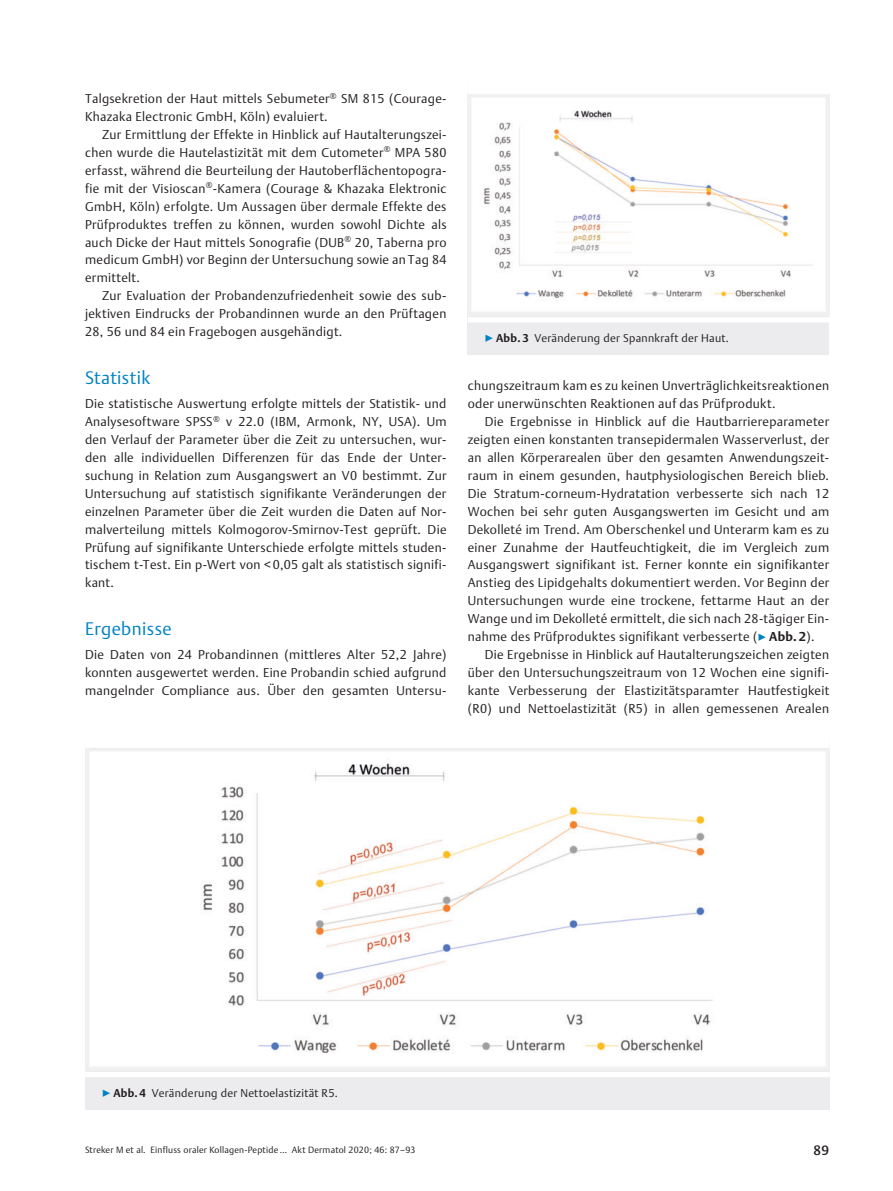
<style>
.page{position:relative;width:893px;height:1191px;background:#fff}
.page>*{position:absolute;margin:0;border:0;box-sizing:border-box;transform-origin:0 0}
.t1{font:18px "Adv TT1875 e 499";letter-spacing:.03em;color:#0082c3}
.t2{font:13.5px "Adv TT114 f 0202";color:#231f20}
.t3{font:12.75px/18px "Adv TT1875 e 499";letter-spacing:.03em;color:#231f20;text-align:justify}
.t4{font:11.25px "Adv TT1875 e 499";letter-spacing:.03em;color:#231f20}
.t5{font:9px "Adv TT1875 e 499";letter-spacing:.03em;color:#231f20}
.s1{font-size:12.75px;color:#0082c3}
.s2{font-family:"Adv TT1415 f 0 b 8.B"}
.s3{color:#0082c3}
.s4{font-style:inherit}
</style>
<div class="page">
<div style="left:468px;top:85px;width:361px;height:270px;background:#ececee"></div>
<img style="left:471px;top:97px;width:355px;height:215px">
<div style="left:468px;top:85px;width:361px;height:9px;background:#fff"></div>
<hr style="left:468px;top:318px;width:361px;height:4px;background:#fff">
<div style="left:85px;top:738px;width:744px;height:371px;background:#ececee"></div>
<div style="left:89px;top:751px;width:737px;height:316px;background:#fff"></div>
<div style="left:85px;top:738px;width:744px;height:9px;background:#fff"></div>
<hr style="left:85px;top:747px;width:744px;height:1px;background:#fff">
<hr style="left:85px;top:1072px;width:744px;height:4px;background:#fff">
<p class="t3" style="left:85px;top:90px;width:363px">Talgsekretion der Haut mittels Sebumeter<sup>®</sup> SM 815 (Courage-<br>Khazaka Electronic GmbH, Köln) evaluiert.</p>
<p class="t3" style="left:85px;top:126px;width:363px;text-indent:17px">Zur Ermittlung der Effekte in Hinblick auf Hautalterungszei&shy;chen wurde die Hautelastizität mit dem Cutometer<sup>®</sup> MPA 580 erfasst, während die Beurteilung der Hautoberflächentopogra&shy;fie mit der Visioscan<sup>®</sup>-Kamera (Courage &amp; Khazaka Elektronic GmbH, Köln) erfolgte. Um Aussagen über dermale Effekte des Prüfproduktes treffen zu können, wurden sowohl Dichte als auch Dicke der Haut mittels Sonografie (DUB<sup>®</sup> 20, Taberna pro medicum GmbH) vor Beginn der Untersuchung sowie an Tag 84 ermittelt.</p>
<p class="t3" style="left:85px;top:288px;width:363px;text-indent:17px">Zur Evaluation der Probandenzufriedenheit sowie des sub&shy;jektiven Eindrucks der Probandinnen wurde an den Prüftagen 28, 56 und 84 ein Fragebogen ausgehändigt.</p>
<h1 class="t1" style="left:85px;top:370px;width:67px">Statistik</h1>
<p class="t3" style="left:85px;top:395px;width:363px">Die statistische Auswertung erfolgte mittels der Statistik- und Analysesoftware SPSS<sup>®</sup> v 22.0 (IBM, Armonk, NY, USA). Um den Verlauf der Parameter über die Zeit zu untersuchen, wur&shy;den alle individuellen Differenzen für das Ende der Unter&shy;suchung in Relation zum Ausgangswert an V0 bestimmt. Zur Untersuchung auf statistisch signifikante Veränderungen der einzelnen Parameter über die Zeit wurden die Daten auf Nor&shy;malverteilung mittels Kolmogorov-Smirnov-Test geprüft. Die Prüfung auf signifikante Unterschiede erfolgte mittels studen&shy;tischem t-Test. Ein p-Wert von &lt; 0,05 galt als statistisch signifi&shy;kant.</p>
<h1 class="t1" style="left:85px;top:621px;width:88px">Ergebnisse</h1>
<p class="t3" style="left:85px;top:646px;width:363px">Die Daten von 24 Probandinnen (mittleres Alter 52,2 Jahre) konnten ausgewertet werden. Eine Probandin schied aufgrund mangelnder Compliance aus. Über den gesamten Untersu-</p>
<p class="t4" style="left:485px;top:333px;width:246px"><span class="s1">▶</span><span class="s2">Abb. 3</span> Veränderung der Spannkraft der Haut.</p>
<p class="t3" style="left:468px;top:377px;width:363px">chungszeitraum kam es zu keinen Unverträglichkeitsreaktionen oder unerwünschten Reaktionen auf das Prüfprodukt.</p>
<p class="t3" style="left:468px;top:413px;width:363px;text-indent:17px">Die Ergebnisse in Hinblick auf die Hautbarriereparameter zeigten einen konstanten transepidermalen Wasserverlust, der an allen Körperarealen über den gesamten Anwendungszeit&shy;raum in einem gesunden, hautphysiologischen Bereich blieb.<br>Die Stratum-corneum-Hydratation verbesserte sich nach 12<br>Wochen bei sehr guten Ausgangswerten im Gesicht und am Dekolleté im Trend. Am Oberschenkel und Unterarm kam es zu einer Zunahme der Hautfeuchtigkeit, die im Vergleich zum Ausgangswert signifikant ist. Ferner konnte ein signifikanter Anstieg des Lipidgehalts dokumentiert werden. Vor Beginn der Untersuchungen wurde eine trockene, fettarme Haut an der Wange und im Dekolleté ermittelt, die sich nach 28-tägiger Ein&shy;nahme des Prüfproduktes signifikant verbesserte (<span class="s3">▶</span><span class="s2">Abb. 2</span>).</p>
<p class="t3" style="left:468px;top:646px;width:363px;text-indent:17px">Die Ergebnisse in Hinblick auf Hautalterungszeichen zeigten über den Untersuchungszeitraum von 12 Wochen eine signifi&shy;kante Verbesserung der Elastizitätsparamter Hautfestigkeit (R0) und Nettoelastizität (R5) in allen gemessenen Arealen</p>
<p class="t4" style="left:102px;top:1088px;width:237px"><span class="s1">▶</span><span class="s2">Abb. 4</span> Veränderung der Nettoelastizität R5.</p>
<p class="t5" style="left:85px;top:1145px;width:332px">Streker M et al. Einfluss oraler Kollagen-Peptide <span class="s4">…</span> Akt Dermatol 2020; 46: 87<span class="s4">–</span>93</p>
<p class="t2" style="left:814px;top:1144px;width:17px">89</p>
</div>
